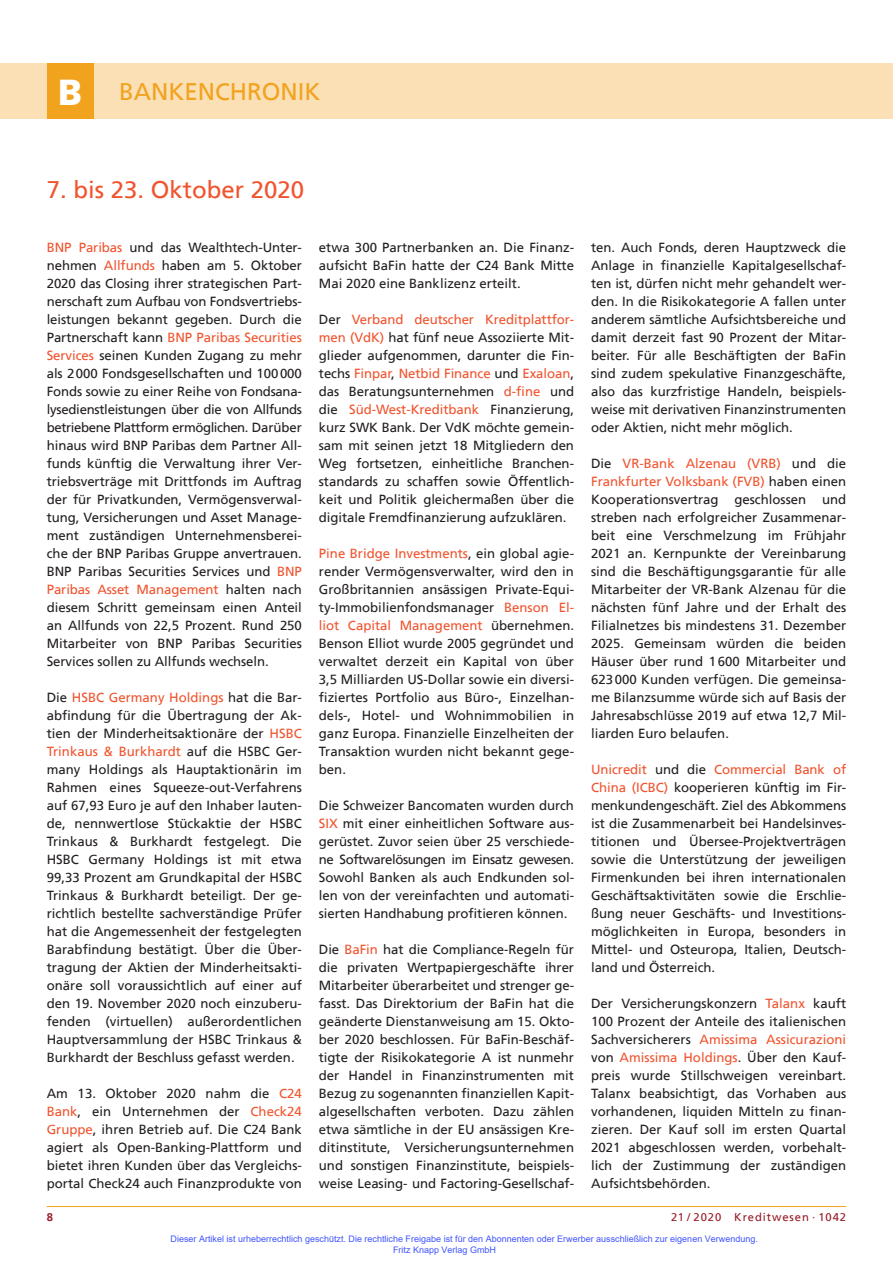
<style>
.page{position:relative;width:893px;height:1263px;background:#fff}
.page>*{position:absolute;margin:0;border:0;box-sizing:border-box;transform-origin:0 0}
.t1{font:24px "Frutiger";color:#f0542e}
.t2{font:24px "Frutiger";color:#f1a31e}
.t3{font:13.2px/18px "Frutiger";letter-spacing:-.005em;color:#231f20;text-align:justify}
.t4{font:11.25px "Frutiger";letter-spacing:.08em;color:#981a26}
.t5{font:700 11.25px "Frutiger";color:#981a26}
.t6{font:9px/10.8px "Arial";color:#4054ff}
.s1{font-weight:900;font-size:36px;color:#fff}
.s2{color:#f0542e}
</style>
<div class="page">
<div style="left:0;top:64px;width:893px;height:55px;background:#fbdfb5"></div>
<hr style="left:47px;top:1206px;width:799px;height:1px;background:#f1a31e">
<div style="left:47px;top:64px;width:47px;height:55px;background:#f1a31e"></div>
<h1 class="t2" style="left:58px;top:81px;width:264px"><span class="s1">B</span> BANKENCHRONIK</h1>
<h1 class="t1" style="left:47px;top:179px;width:259px">7. bis 23. Oktober 2020</h1>
<p class="t3" style="left:47px;top:239px;width:257px"><span class="s2">BNP Paribas</span> und das Wealthtech-Unter&shy;nehmen <span class="s2">Allfunds</span> haben am 5. Oktober 2020 das Closing ihrer strategischen Part&shy;nerschaft zum Aufbau von Fondsvertriebs&shy;leistungen bekannt gegeben. Durch die Partnerschaft kann <span class="s2">BNP Paribas Securities Services</span> seinen Kunden Zugang zu mehr als 2000 Fondsgesellschaften und 100000<br>Fonds sowie zu einer Reihe von Fondsana&shy;lysedienstleistungen über die von Allfunds betriebene Plattform ermöglichen. Darüber hinaus wird BNP Paribas dem Partner All&shy;funds künftig die Verwaltung ihrer Ver&shy;triebsverträge mit Drittfonds im Auftrag der für Privatkunden, Vermögensverwal&shy;tung, Versicherungen und Asset Manage&shy;ment zuständigen Unternehmensberei&shy;che der BNP Paribas Gruppe anvertrauen.<br>BNP Paribas Securities Services und <span class="s2">BNP Paribas Asset Management</span> halten nach diesem Schritt gemeinsam einen Anteil an Allfunds von 22,5 Prozent. Rund 250<br>Mitarbeiter von BNP Paribas Securities Services sollen zu Allfunds wechseln.</p>
<p class="t3" style="left:47px;top:689px;width:257px">Die <span class="s2">HSBC Germany Holdings</span> hat die Bar&shy;abfindung für die Übertragung der Ak&shy;tien der Minderheitsaktionäre der <span class="s2">HSBC Trinkaus &amp; Burkhardt</span> auf die HSBC Ger&shy;many Holdings als Hauptaktionärin im Rahmen eines Squeeze-out-Verfahrens auf 67,93 Euro je auf den Inhaber lauten&shy;de, nennwertlose Stückaktie der HSBC Trinkaus &amp; Burkhardt festgelegt. Die HSBC Germany Holdings ist mit etwa 99,33 Prozent am Grundkapital der HSBC Trinkaus &amp; Burkhardt beteiligt. Der ge&shy;richtlich bestellte sachverständige Prüfer hat die Angemessenheit der festgelegten Barabfindung bestätigt. Über die Über&shy;tragung der Aktien der Minderheitsakti&shy;onäre soll voraussichtlich auf einer auf den 19. November 2020 noch einzuberu&shy;fenden (virtuellen) außerordentlichen Hauptversammlung der HSBC Trinkaus &amp; Burkhardt der Beschluss gefasst werden.</p>
<p class="t3" style="left:47px;top:1085px;width:257px">Am 13. Oktober 2020 nahm die <span class="s2">C24<br>Bank</span>, ein Unternehmen der <span class="s2">Check24<br>Gruppe</span>, ihren Betrieb auf. Die C24 Bank agiert als Open-Banking-Plattform und bietet ihren Kunden über das Vergleichs&shy;portal Check24 auch Finanzprodukte von</p>
<p class="t3" style="left:319px;top:239px;width:257px">etwa 300 Partnerbanken an. Die Finanz&shy;aufsicht BaFin hatte der C24 Bank Mitte Mai 2020 eine Banklizenz erteilt.</p>
<p class="t3" style="left:319px;top:311px;width:257px">Der <span class="s2">Verband deutscher Kreditplattfor&shy;men (VdK)</span> hat fünf neue Assoziierte Mit&shy;glieder aufgenommen, darunter die Fin&shy;techs <span class="s2">Finpar</span>, <span class="s2">Netbid Finance</span> und <span class="s2">Exaloan</span>, das Beratungsunternehmen <span class="s2">d-fine</span> und die <span class="s2">Süd-West-Kreditbank</span> Finanzierung, kurz SWK Bank. Der VdK möchte gemein&shy;sam mit seinen jetzt 18 Mitgliedern den Weg fortsetzen, einheitliche Branchen&shy;standards zu schaffen sowie Öffentlich&shy;keit und Politik gleichermaßen über die digitale Fremdfinanzierung aufzuklären.</p>
<p class="t3" style="left:319px;top:545px;width:257px"><span class="s2">Pine Bridge Investments</span>, ein global agie&shy;render Vermögensverwalter, wird den in Großbritannien ansässigen Private-Equi&shy;ty-Immobilienfondsmanager <span class="s2">Benson El&shy;liot Capital Management</span> übernehmen.<br>Benson Elliot wurde 2005 gegründet und verwaltet derzeit ein Kapital von über 3,5 Milliarden US-Dollar sowie ein diversi&shy;fiziertes Portfolio aus Büro-, Einzelhan&shy;dels-, Hotel- und Wohnimmobilien in ganz Europa. Finanzielle Einzelheiten der Transaktion wurden nicht bekannt gege&shy;ben.</p>
<p class="t3" style="left:319px;top:797px;width:257px">Die Schweizer Bancomaten wurden durch <span class="s2">SIX</span> mit einer einheitlichen Software aus&shy;gerüstet. Zuvor seien über 25 verschiede&shy;ne Softwarelösungen im Einsatz gewesen.<br>Sowohl Banken als auch Endkunden sol&shy;len von der vereinfachten und automati&shy;sierten Handhabung profitieren können.</p>
<p class="t3" style="left:319px;top:941px;width:257px">Die <span class="s2">BaFin</span> hat die Compliance-Regeln für die privaten Wertpapiergeschäfte ihrer Mitarbeiter überarbeitet und strenger ge&shy;fasst. Das Direktorium der BaFin hat die geänderte Dienstanweisung am 15. Okto&shy;ber 2020 beschlossen. Für BaFin-Beschäf&shy;tigte der Risikokategorie A ist nunmehr der Handel in Finanzinstrumenten mit Bezug zu sogenannten finanziellen Kapit&shy;algesellschaften verboten. Dazu zählen etwa sämtliche in der EU ansässigen Kre&shy;ditinstitute, Versicherungsunternehmen und sonstigen Finanzinstitute, beispiels&shy;weise Leasing- und Factoring-Gesellschaf-</p>
<p class="t3" style="left:591px;top:239px;width:257px">ten. Auch Fonds, deren Hauptzweck die Anlage in finanzielle Kapitalgesellschaf&shy;ten ist, dürfen nicht mehr gehandelt wer&shy;den. In die Risikokategorie A fallen unter anderem sämtliche Aufsichtsbereiche und damit derzeit fast 90 Prozent der Mitar&shy;beiter. Für alle Beschäftigten der BaFin sind zudem spekulative Finanzgeschäfte, also das kurzfristige Handeln, beispiels&shy;weise mit derivativen Finanzinstrumenten oder Aktien, nicht mehr möglich.</p>
<p class="t3" style="left:591px;top:455px;width:257px">Die <span class="s2">VR-Bank Alzenau (VRB)</span> und die <span class="s2">Frankfurter Volksbank (FVB)</span> haben einen Kooperationsvertrag geschlossen und streben nach erfolgreicher Zusammenar&shy;beit eine Verschmelzung im Frühjahr 2021 an. Kernpunkte der Vereinbarung sind die Beschäftigungsgarantie für alle Mitarbeiter der VR-Bank Alzenau für die nächsten fünf Jahre und der Erhalt des Filialnetzes bis mindestens 31. Dezember 2025. Gemeinsam würden die beiden Häuser über rund 1600 Mitarbeiter und 623000 Kunden verfügen. Die gemeinsa&shy;me Bilanzsumme würde sich auf Basis der Jahresabschlüsse 2019 auf etwa 12,7 Mil&shy;liarden Euro belaufen.</p>
<p class="t3" style="left:591px;top:761px;width:257px"><span class="s2">Unicredit</span> und die <span class="s2">Commercial Bank of China (ICBC)</span> kooperieren künftig im Fir&shy;menkundengeschäft. Ziel des Abkommens ist die Zusammenarbeit bei Handelsinves&shy;titionen und Übersee-Projektverträgen sowie die Unterstützung der jeweiligen Firmenkunden bei ihren internationalen Geschäftsaktivitäten sowie die Erschlie&shy;ßung neuer Geschäfts- und Investitions&shy;möglichkeiten in Europa, besonders in Mittel- und Osteuropa, Italien, Deutsch&shy;land und Österreich.</p>
<p class="t3" style="left:591px;top:995px;width:257px">Der Versicherungskonzern <span class="s2">Talanx</span> kauft 100 Prozent der Anteile des italienischen Sachversicherers <span class="s2">Amissima Assicurazioni </span>von <span class="s2">Amissima Holdings</span>. Über den Kauf&shy;preis wurde Stillschweigen vereinbart.<br>Talanx beabsichtigt, das Vorhaben aus vorhandenen, liquiden Mitteln zu finan&shy;zieren. Der Kauf soll im ersten Quartal 2021 abgeschlossen werden, vorbehalt&shy;lich der Zustimmung der zuständigen Aufsichtsbehörden.</p>
<p class="t5" style="left:47px;top:1211px;width:8px">8</p>
<p class="t4" style="left:671px;top:1211px;width:177px">21 / 2020 Kreditwesen · 1042</p>
<p class="t6" style="left:393px;top:1233px;width:366px;text-indent:-223px">Dieser Artikel ist urheberrechtlich geschützt. Die rechtliche Freigabe ist für den Abonnenten oder Erwerber ausschließlich zur eigenen Verwendung.<br>Fritz Knapp Verlag GmbH</p>
</div>
